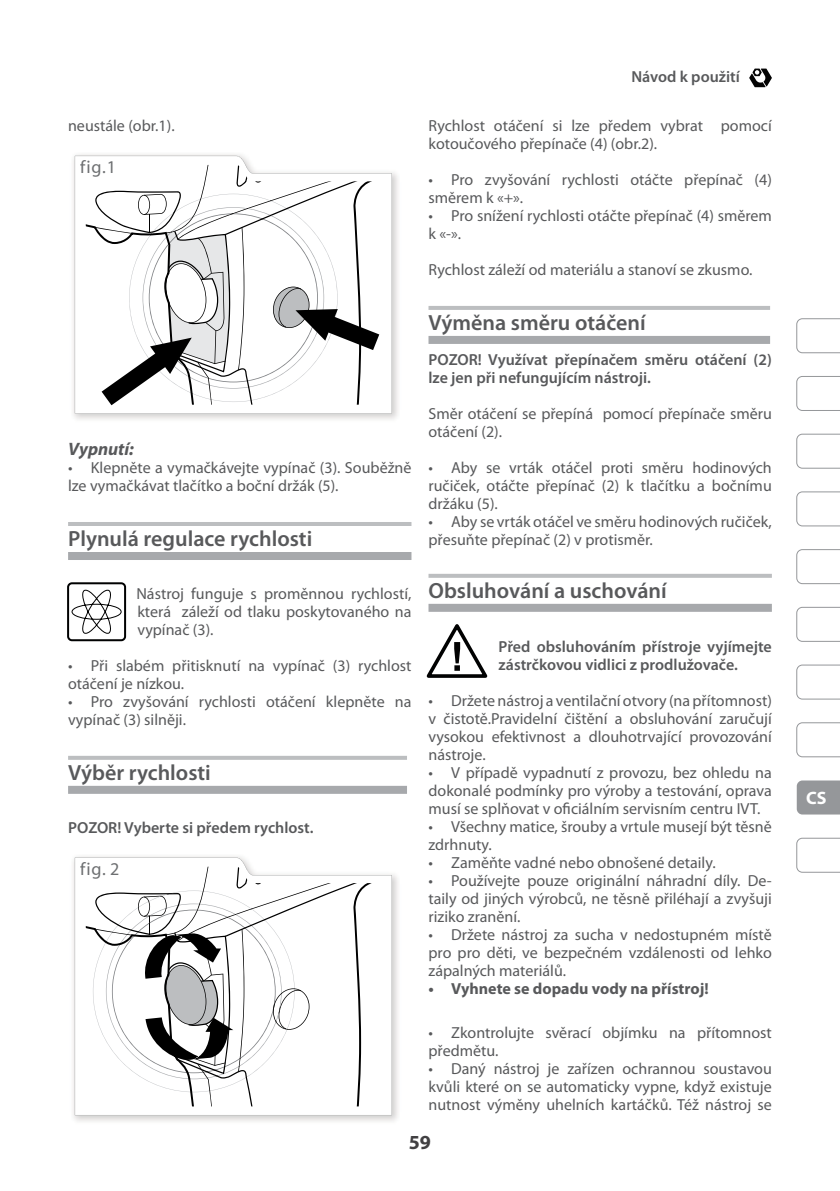
<style>
.page{position:relative;width:840px;height:1191px;background:#fff}
.page>*{position:absolute;margin:0;border:0;box-sizing:border-box;transform-origin:0 0}
.t1{font:600 22px "Myriad Pro";color:#58595b}
.t2{font:700 20px "Myriad Pro";color:#414042}
.t3{font:18px "Myriad";letter-spacing:.05em;color:#6d6f71}
.t4{font:italic 700 18px "Myriad Pro";color:#58595b}
.t5{font:700 18px "Myriad Pro";color:#fff}
.t6{font:16px/18px "Myriad Pro";color:#58595b}
.t7{font:600 16px/18px "Myriad Pro";color:#58595b}
.t8{font:700 16px "Myriad Pro";color:#58595b}
</style>
<div class="page">
<svg style="left:749px;top:69px;width:22px;height:18px"></svg>
<svg style="left:796px;top:780px;width:43px;height:34px"></svg>
<svg style="left:796px;top:837px;width:43px;height:35px"></svg>
<svg style="left:796px;top:549px;width:43px;height:35px"></svg>
<svg style="left:796px;top:607px;width:43px;height:35px"></svg>
<svg style="left:796px;top:664px;width:43px;height:35px"></svg>
<svg style="left:796px;top:491px;width:43px;height:35px"></svg>
<svg style="left:796px;top:434px;width:43px;height:35px"></svg>
<svg style="left:796px;top:318px;width:43px;height:35px"></svg>
<svg style="left:796px;top:722px;width:43px;height:35px"></svg>
<svg style="left:796px;top:376px;width:43px;height:35px"></svg>
<div style="left:68px;top:552px;width:343px;height:8px;background:#a7a9ac"></div>
<div style="left:68px;top:786px;width:339px;height:8px;background:#a7a9ac"></div>
<img style="left:73px;top:154px;width:325px;height:266px">
<svg style="left:75px;top:156px;width:317px;height:257px"></svg>
<div style="left:80px;top:160px;width:32px;height:17px;background:#fff"></div>
<svg style="left:86px;top:165px;width:295px;height:240px"></svg>
<hr style="left:68px;top:522px;width:343px;height:4px;background:#bcbec0">
<div style="left:67px;top:582px;width:59px;height:59px;border:2px solid #000101;border-radius:4px"></div>
<svg style="left:71px;top:589px;width:51px;height:45px"></svg>
<hr style="left:68px;top:756px;width:339px;height:4px;background:#bcbec0">
<img style="left:73px;top:856px;width:325px;height:266px">
<svg style="left:75px;top:857px;width:317px;height:258px"></svg>
<div style="left:80px;top:862px;width:38px;height:16px;background:#fff"></div>
<svg style="left:86px;top:866px;width:295px;height:240px"></svg>
<div style="left:428px;top:336px;width:341px;height:8px;background:#a7a9ac"></div>
<div style="left:428px;top:604px;width:343px;height:8px;background:#a7a9ac"></div>
<hr style="left:428px;top:306px;width:341px;height:4px;background:#bcbec0">
<hr style="left:428px;top:574px;width:343px;height:4px;background:#bcbec0">
<svg style="left:426px;top:624px;width:62px;height:54px"></svg>
<p class="t6" style="left:68px;top:116px;width:108px">neustále (obr.1).</p>
<p class="t3" style="left:80px;top:158px;width:37px">fig.1</p>
<p class="t4" style="left:68px;top:437px;width:67px">Vypnutí:</p>
<p class="t6" style="left:68px;top:458px;width:344px">• Klepněte a vymačkávejte vypínač (3). Souběžně lze vymačkávat tlačítko a boční držák (5).</p>
<h1 class="t1" style="left:68px;top:524px;width:245px">Plynulá regulace rychlosti</h1>
<p class="t6" style="left:136px;top:584px;width:276px;text-align:justify">Nástroj funguje s proměnnou rychlostí, která záleží od tlaku poskytovaného na vypínač (3).</p>
<p class="t6" style="left:68px;top:656px;width:344px">• Při slabém přitisknutí na vypínač (3) rychlost otáčení je nízkou.</p>
<p class="t6" style="left:68px;top:692px;width:344px">• Pro zvyšování rychlosti otáčení klepněte na vypínač (3) silněji.</p>
<h1 class="t1" style="left:68px;top:758px;width:144px">Výběr rychlosti</h1>
<p class="t7" style="left:68px;top:818px;width:247px">POZOR! Vyberte si předem rychlost.</p>
<p class="t3" style="left:80px;top:860px;width:41px">fig. 2</p>
<p class="t7" style="left:631px;top:67px;width:110px">Návod k použití</p>
<p class="t6" style="left:428px;top:116px;width:344px">Rychlost otáčení si lze předem vybrat pomocí kotoučového přepínače (4) (obr.2).</p>
<p class="t6" style="left:428px;top:170px;width:344px">• Pro zvyšování rychlosti otáčte přepínač (4) směrem k «+».</p>
<p class="t6" style="left:428px;top:206px;width:344px">• Pro snížení rychlosti otáčte přepínač (4) směrem k «-».</p>
<p class="t6" style="left:428px;top:260px;width:325px">Rychlost záleží od materiálu a stanoví se zkusmo.</p>
<h1 class="t1" style="left:428px;top:308px;width:218px">Výměna směru otáčení</h1>
<p class="t7" style="left:428px;top:350px;width:344px">POZOR! Využívat přepínačem směru otáčení (2) lze jen při nefungujícím nástroji.</p>
<p class="t6" style="left:428px;top:404px;width:344px">Směr otáčení se přepíná pomocí přepínače směru otáčení (2).</p>
<p class="t6" style="left:428px;top:458px;width:344px;text-align:justify">• Aby se vrták otáčel proti směru hodinových ručiček, otáčte přepínač (2) k tlačítku a bočnímu držáku (5).</p>
<p class="t6" style="left:428px;top:512px;width:344px">• Aby se vrták otáčel ve směru hodinových ručiček, přesuňte přepínač (2) v protisměr.</p>
<h1 class="t1" style="left:428px;top:576px;width:240px">Obsluhování a uschování</h1>
<p class="t7" style="left:498px;top:637px;width:274px">Před obsluhováním přístroje vyjímejte zástrčkovou vidlici z prodlužovače.</p>
<p class="t6" style="left:428px;top:691px;width:345px;text-align:justify">• Držete nástroj a ventilační otvory (na přítomnost) v čistotě.Pravidelní čištění a obsluhování zaručují vysokou efektivnost a dlouhotrvající provozování nástroje.</p>
<p class="t6" style="left:428px;top:763px;width:345px;text-align:justify">• V případě vypadnutí z provozu, bez ohledu na dokonalé podmínky pro výroby a testování, oprava musí se splňovat v oficiálním servisním centru IVT.</p>
<p class="t6" style="left:428px;top:817px;width:344px">• Všechny matice, šrouby a vrtule musejí být těsně zdrhnuty.</p>
<p class="t6" style="left:428px;top:853px;width:288px">• Zaměňte vadné nebo obnošené detaily.</p>
<p class="t6" style="left:428px;top:871px;width:345px;text-align:justify">• Používejte pouze originální náhradní díly. De&shy;taily od jiných výrobců, ne těsně přiléhají a zvyšuji riziko zranění.</p>
<p class="t6" style="left:428px;top:925px;width:345px;text-align:justify">• Držete nástroj za sucha v nedostupném místě pro pro děti, ve bezpečném vzdálenosti od lehko zápalných materiálů.</p>
<p class="t8" style="left:428px;top:978px;width:281px">• Vyhnete se dopadu vody na přístroj!</p>
<p class="t6" style="left:428px;top:1023px;width:344px">• Zkontrolujte svěrací objímku na přítomnost předmětu.</p>
<p class="t6" style="left:428px;top:1059px;width:344px;text-align:justify">• Daný nástroj je zařízen ochrannou soustavou kvůli které on se automaticky vypne, když existuje nutnost výměny uhelních kartáčků. Též nástroj se</p>
<p class="t2" style="left:408px;top:1129px;width:24px">59</p>
<p class="t5" style="left:805px;top:786px;width:22px">CS</p>
</div>
